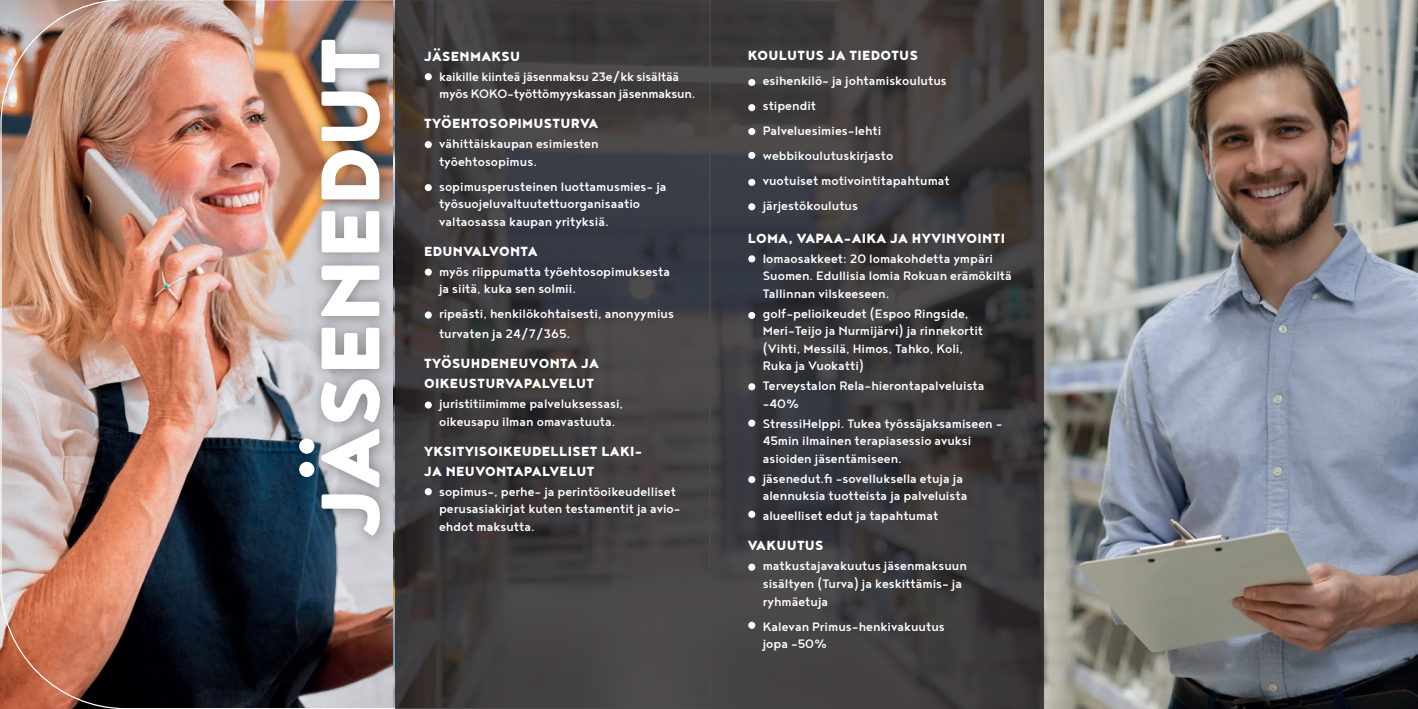
<style>
.page{position:relative;width:1418px;height:709px;background:#fff}
.page>*{position:absolute;margin:0;border:0;box-sizing:border-box;transform-origin:0 0}
.t1{font:900 101.75px "Noyh";color:#fff}
.t2{font:900 16.25px/20px "Noyh";letter-spacing:.02em;color:#fff}
.t3{font:500 15px/17.5px "Noyh";color:#fff}
.s1{font-size:16.25px}
</style>
<div class="page">
<img style="left:1043px;top:0;width:374px;height:709px">
<img style="left:0;top:0;width:395px;height:709px">
<svg style="left:395px;top:0;width:648px;height:709px;background:#3d3b3d"></svg>
<img style="left:280px;top:18px;width:145px;height:537px">
<div style="left:425px;top:73px;width:7px;height:7px;background:#fff;border-radius:50%"></div>
<div style="left:425px;top:141px;width:7px;height:7px;background:#fff;border-radius:50%"></div>
<div style="left:425px;top:184px;width:7px;height:7px;background:#fff;border-radius:50%"></div>
<div style="left:425px;top:268px;width:7px;height:8px;background:#fff;border-radius:50%"></div>
<div style="left:425px;top:311px;width:7px;height:7px;background:#fff;border-radius:50%"></div>
<div style="left:425px;top:401px;width:7px;height:7px;background:#fff;border-radius:50%"></div>
<div style="left:425px;top:488px;width:7px;height:7px;background:#fff;border-radius:50%"></div>
<div style="left:748px;top:511px;width:7px;height:7px;background:#fff;border-radius:50%"></div>
<div style="left:748px;top:563px;width:7px;height:7px;background:#fff;border-radius:50%"></div>
<div style="left:748px;top:621px;width:7px;height:8px;background:#fff;border-radius:50%"></div>
<div style="left:748px;top:419px;width:7px;height:8px;background:#fff;border-radius:50%"></div>
<div style="left:748px;top:476px;width:7px;height:7px;background:#fff;border-radius:50%"></div>
<div style="left:748px;top:383px;width:7px;height:7px;background:#fff;border-radius:50%"></div>
<div style="left:748px;top:312px;width:7px;height:7px;background:#fff;border-radius:50%"></div>
<div style="left:748px;top:255px;width:7px;height:7px;background:#fff;border-radius:50%"></div>
<div style="left:748px;top:128px;width:7px;height:7px;background:#fff;border-radius:50%"></div>
<div style="left:748px;top:152px;width:7px;height:7px;background:#fff;border-radius:50%"></div>
<div style="left:748px;top:179px;width:7px;height:7px;background:#fff;border-radius:50%"></div>
<div style="left:748px;top:203px;width:7px;height:7px;background:#fff;border-radius:50%"></div>
<div style="left:748px;top:104px;width:7px;height:7px;background:#fff;border-radius:50%"></div>
<div style="left:748px;top:79px;width:7px;height:7px;background:#fff;border-radius:50%"></div>
<h1 class="t1" style="left:288px;top:536px;width:501px;rotate:-90deg">JÄSENEDUT</h1>
<p class="t2" style="left:424px;top:45px;width:97px">JÄSENMAKSU</p>
<p class="t3" style="left:439px;top:67px;width:258px">kaikille kiinteä jäsenmaksu 23e/kk sisältää myös KOKO-työttömyyskassan jäsenmaksun.</p>
<p class="t2" style="left:424px;top:113px;width:176px">TYÖEHTOSOPIMUSTURVA</p>
<p class="t3" style="left:439px;top:135px;width:161px">vähittäiskaupan esimiesten työehtosopimus.</p>
<p class="t3" style="left:439px;top:177px;width:229px">sopimusperusteinen luottamusmies- ja työsuojeluvaltuutettuorganisaatio valtaosassa kaupan yrityksiä.</p>
<p class="t2" style="left:424px;top:240px;width:115px">EDUNVALVONTA</p>
<p class="t3" style="left:439px;top:262px;width:232px">myös riippumatta työehtosopimuksesta ja siitä, kuka sen solmii.</p>
<p class="t3" style="left:439px;top:303px;width:236px;line-height:20px">ripeästi, henkilökohtaisesti, anonyymius turvaten ja 24/7/365<span class="s1">.</span></p>
<p class="t2" style="left:424px;top:353px;width:176px">TYÖSUHDENEUVONTA JA<br>OIKEUSTURVAPALVELUT</p>
<p class="t3" style="left:439px;top:395px;width:186px">juristitiimimme palveluksessasi, oikeusapu ilman omavastuuta.</p>
<p class="t2" style="left:424px;top:440px;width:220px">YKSITYISOIKEUDELLISET LAKI-<br>JA NEUVONTAPALVELUT</p>
<p class="t3" style="left:439px;top:482px;width:243px">sopimus-, perhe- ja perintöoikeudelliset perusasiakirjat kuten testamentit ja avio&shy;ehdot maksutta.</p>
<p class="t2" style="left:747px;top:45px;width:172px">KOULUTUS JA TIEDOTUS</p>
<p class="t3" style="left:762px;top:68px;width:188px;line-height:25px">esihenkilö- ja johtamiskoulutus stipendit<br>Palveluesimies-lehti webbikoulutuskirjasto vuotuiset motivointitapahtumat järjestökoulutus</p>
<p class="t2" style="left:747px;top:228px;width:259px">LOMA, VAPAA-AIKA JA HYVINVOINTI</p>
<p class="t3" style="left:762px;top:249px;width:250px">lomaosakkeet: 20 lomakohdetta ympäri<br>Suomen. Edullisia lomia Rokuan erämökiltä<br>Tallinnan vilskeeseen.</p>
<p class="t3" style="left:762px;top:304px;width:222px">golf-pelioikeudet (Espoo Ringside, Meri-Teijo ja Nurmijärvi) ja rinnekortit (Vihti, Messilä, Himos, Tahko, Koli, Ruka ja Vuokatti)</p>
<p class="t3" style="left:762px;top:377px;width:223px">Terveystalon Rela-hierontapalveluista -40%</p>
<p class="t3" style="left:762px;top:414px;width:241px">StressiHelppi. Tukea työssäjaksamiseen –<br>45min ilmainen terapiasessio avuksi asioiden jäsentämiseen.</p>
<p class="t3" style="left:762px;top:469px;width:206px">jäsenedut.fi -sovelluksella etuja ja alennuksia tuotteista ja palveluista</p>
<p class="t3" style="left:762px;top:507px;width:177px">alueelliset edut ja tapahtumat</p>
<p class="t2" style="left:747px;top:535px;width:77px">VAKUUTUS</p>
<p class="t3" style="left:762px;top:557px;width:206px">matkustajavakuutus jäsenmaksuun sisältyen (Turva) ja keskittämis- ja ryhmäetuja</p>
<p class="t3" style="left:762px;top:617px;width:184px">Kalevan Primus-henkivakuutus jopa -50%</p>
</div>
